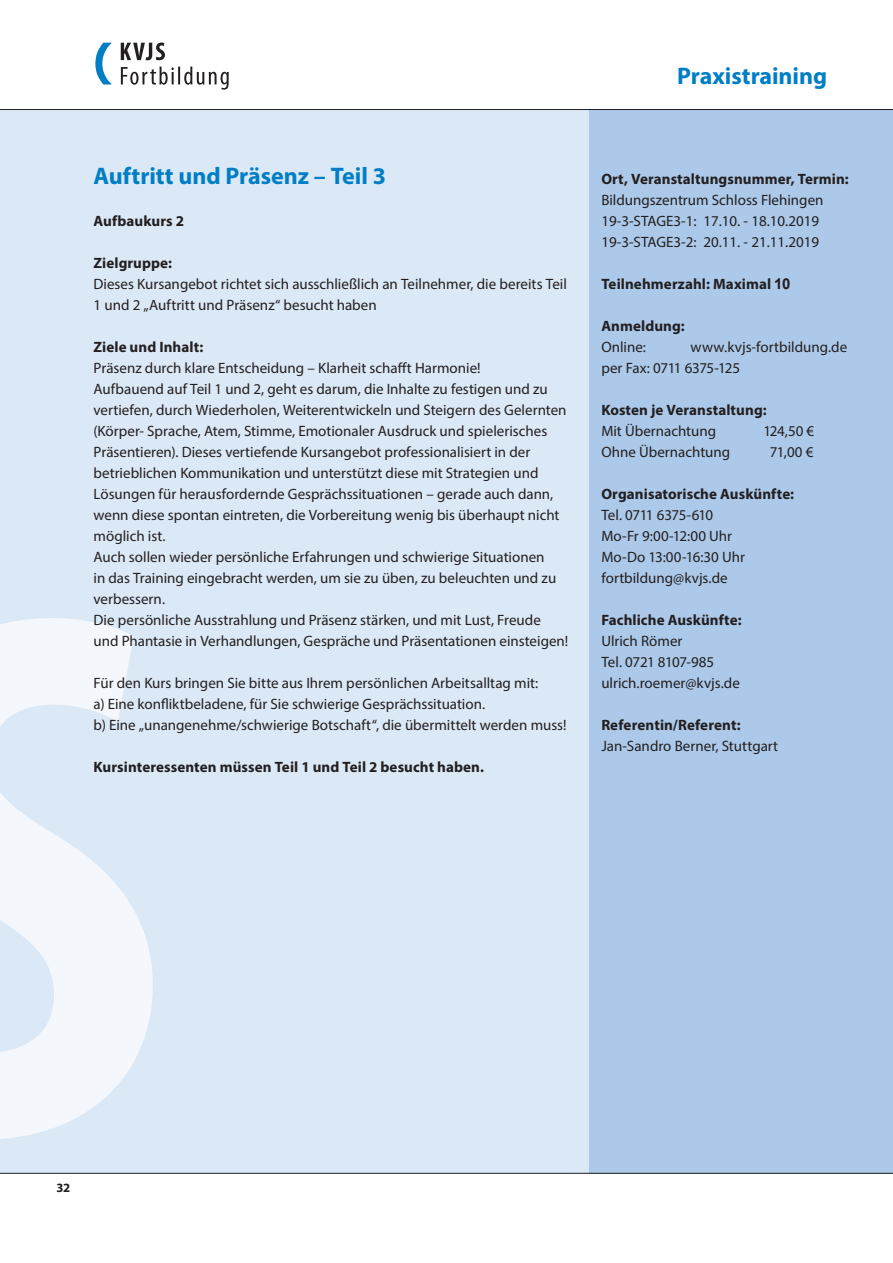
<style>
.page{position:relative;width:893px;height:1263px;background:#fff}
.page>*{position:absolute;margin:0;border:0;box-sizing:border-box;transform-origin:0 0}
.SemTitel{font:700 24px "Myriad Pro";letter-spacing:-.005em;color:#007ec5}
.SemStandard{font:15px/21px "Myriad Pro";color:#231f20}
.SemÜberschrift{font:700 15px "Myriad Pro";letter-spacing:.005em;color:#231f20}
.SemStandard-2{font:700 15px "Myriad Pro";letter-spacing:.005em;color:#231f20}
.SemÜberschriftOrt{font:700 15px "Myriad Pro";letter-spacing:.005em;color:#231f20}
.SemStandard-3{font:15px "Myriad Pro";letter-spacing:-.03em;color:#231f20}
.t1{font:700 12.75px "Myriad Pro";color:#231f20}
.s1{font-family:"Arial"}
</style>
<div class="page">
<div style="left:0;top:109px;width:893px;height:1064px;background:#dbe8f6"></div>
<div style="left:589px;top:109px;width:304px;height:1065px;background:#acc9e9"></div>
<svg style="left:0;top:618px;width:153px;height:521px;fill:#f4f8fc"></svg>
<hr style="left:0;top:109px;width:893px;height:1px;background:#231f20">
<hr style="left:0;top:1173px;width:893px;height:1px;background:#231f20">
<svg style="left:121px;top:43px;width:44px;height:17px"></svg>
<svg style="left:121px;top:67px;width:108px;height:23px"></svg>
<svg style="left:95px;top:43px;width:16px;height:41px"></svg>
<h1 class="SemTitel" style="left:94px;top:160px;width:294px">Auftritt und Präsenz – Teil 3</h1>
<h2 class="SemÜberschrift" style="left:94px;top:211px;width:92px">Aufbaukurs 2</h2>
<h2 class="SemÜberschrift" style="left:94px;top:253px;width:80px">Zielgruppe:</h2>
<p class="SemStandard" style="left:94px;top:273px;width:475px">Dieses Kursangebot richtet sich ausschließlich an Teilnehmer, die bereits Teil<br>1 und 2 „Auftritt und Präsenz“ besucht haben</p>
<h2 class="SemÜberschrift" style="left:94px;top:337px;width:111px">Ziele und Inhalt:</h2>
<p class="SemStandard" style="left:94px;top:357px;width:389px">Präsenz durch klare Entscheidung – Klarheit schafft Harmonie!</p>
<p class="SemStandard" style="left:94px;top:378px;width:475px">Aufbauend auf Teil 1 und 2, geht es darum, die Inhalte zu festigen und zu vertiefen, durch Wiederholen, Weiterentwickeln und Steigern des Gelernten (Körper- Sprache, Atem, Stimme, Emotionaler Ausdruck und spielerisches Präsentieren). Dieses vertiefende Kursangebot professionalisiert in der betrieblichen Kommunikation und unterstützt diese mit Strategien und Lösungen für herausfordernde Gesprächssituationen – gerade auch dann, wenn diese spontan eintreten, die Vorbereitung wenig bis überhaupt nicht möglich ist.</p>
<p class="SemStandard" style="left:94px;top:546px;width:464px">Auch sollen wieder persönliche Erfahrungen und schwierige Situationen in das Training eingebracht werden, um sie zu üben, zu beleuchten und zu verbessern.</p>
<p class="SemStandard" style="left:94px;top:609px;width:476px">Die persönliche Ausstrahlung und Präsenz stärken, und mit Lust, Freude und Phantasie in Verhandlungen, Gespräche und Präsentationen einsteigen!</p>
<p class="SemStandard" style="left:94px;top:672px;width:446px">Für den Kurs bringen Sie bitte aus Ihrem persönlichen Arbeitsalltag mit:</p>
<p class="SemStandard" style="left:94px;top:693px;width:393px">a) Eine konfliktbeladene, für Sie schwierige Gesprächssituation.</p>
<p class="SemStandard" style="left:94px;top:714px;width:474px">b) Eine „unangenehme/schwierige Botschaft“, die übermittelt werden muss!</p>
<p class="SemStandard-2" style="left:94px;top:757px;width:392px">Kursinteressenten müssen Teil 1 und Teil 2 besucht haben.</p>
<h1 class="SemTitel" style="left:677px;top:60px;width:151px">Praxistraining</h1>
<p class="SemÜberschriftOrt" style="left:601px;top:169px;width:249px">Ort, Veranstaltungsnummer, Termin:</p>
<p class="SemStandard" style="left:601px;top:189px;width:224px">Bildungszentrum Schloss Flehingen<br>19-3-STAGE3-1: 17.10. - 18.10.2019<br>19-3-STAGE3-2: 20.11. - 21.11.2019</p>
<h2 class="SemÜberschrift" style="left:601px;top:274px;width:191px">Teilnehmerzahl: Maximal <span class="s1">10</span></h2>
<h2 class="SemÜberschrift" style="left:601px;top:316px;width:85px">Anmeldung:</h2>
<p class="SemStandard" style="left:601px;top:336px;width:46px">Online:</p>
<p class="SemStandard" style="left:691px;top:336px;width:158px">www.kvjs-fortbildung.de</p>
<p class="SemStandard-3" style="left:601px;top:359px;width:140px">per Fax: 0711 6375-125</p>
<h2 class="SemÜberschrift" style="left:601px;top:400px;width:167px">Kosten je Veranstaltung:</h2>
<p class="SemStandard" style="left:601px;top:420px;width:116px">Mit Übernachtung</p>
<p class="SemStandard" style="left:763px;top:420px;width:52px">124,50 €</p>
<p class="SemStandard" style="left:601px;top:441px;width:130px">Ohne Übernachtung</p>
<p class="SemStandard" style="left:770px;top:441px;width:45px">71,00 €</p>
<h2 class="SemÜberschrift" style="left:601px;top:484px;width:194px">Organisatorische Auskünfte:</h2>
<p class="SemStandard" style="left:601px;top:504px;width:145px">Tel. 0711 6375-610<br>Mo-Fr 9:00-12:00 Uhr<br>Mo-Do 13:00-16:30 Uhr</p>
<p class="SemStandard" style="left:601px;top:567px;width:128px">fortbildung@kvjs.de</p>
<h2 class="SemÜberschrift" style="left:601px;top:610px;width:142px">Fachliche Auskünfte:</h2>
<p class="SemStandard" style="left:601px;top:630px;width:140px">Ulrich Römer<br>Tel. 0721 8107-985 ulrich.roemer@kvjs.de</p>
<h2 class="SemÜberschrift" style="left:601px;top:715px;width:141px">Referentin/Referent:</h2>
<p class="SemStandard" style="left:601px;top:735px;width:178px">Jan-Sandro Berner, Stuttgart</p>
<p class="t1" style="left:56px;top:1179px;width:16px">32</p>
</div>
